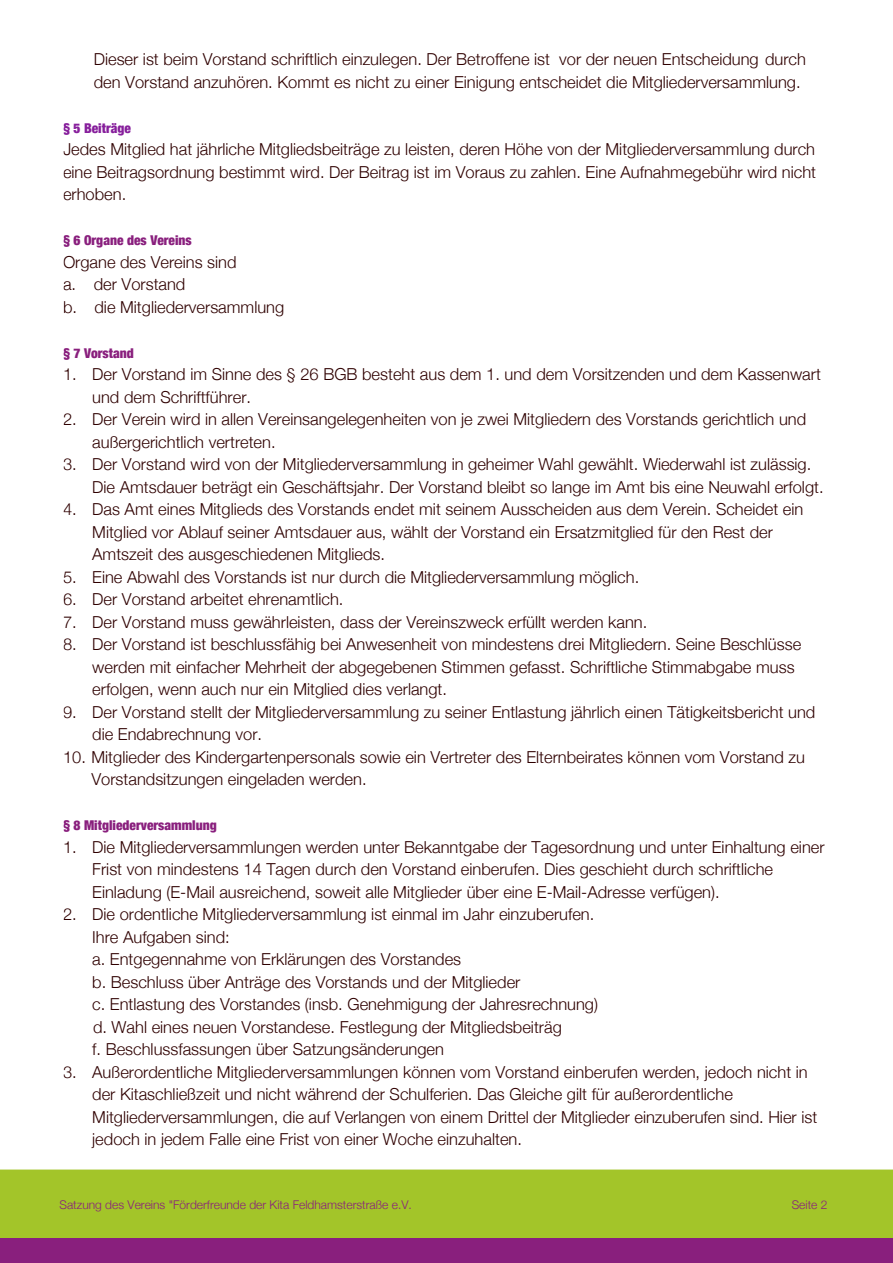
<style>
.page{position:relative;width:893px;height:1263px;background:#fff}
.page>*{position:absolute;margin:0;border:0;box-sizing:border-box;transform-origin:0 0}
.t1{font:300 16.5px/22.5px "Helvetica Neue";color:#2f0000}
.t2{font:900 condensed 13.5px "Helvetica Neue";color:#891f7d}
.t3{font:900 condensed 13.5px "Helvetica Neue";color:#871f9c}
.t4{font:300 12px "Helvetica Neue";color:#891f7d}
</style>
<div class="page">
<div style="left:0;top:1170px;width:892px;height:68px;background:#a3c529"></div>
<div style="left:0;top:1169px;width:893px;height:70px;border:2px solid #a3c529"></div>
<div style="left:0;top:1238px;width:893px;height:25px;background:#891f7d"></div>
<p class="t1" style="left:94px;top:48px;width:714px">Dieser ist beim Vorstand schriftlich einzulegen. Der Betroffene ist vor der neuen Entscheidung durch den Vorstand anzuhören. Kommt es nicht zu einer Einigung entscheidet die Mitgliederversammlung.</p>
<p class="t3" style="left:63px;top:119px;width:70px">§ 5 Beiträge</p>
<p class="t1" style="left:63px;top:138px;width:755px;text-align:justify">Jedes Mitglied hat jährliche Mitgliedsbeiträge zu leisten, deren Höhe von der Mitgliederversammlung durch eine Beitragsordnung bestimmt wird. Der Beitrag ist im Voraus zu zahlen. Eine Aufnahmegebühr wird nicht erhoben.</p>
<p class="t2" style="left:63px;top:232px;width:130px">§ 6 Organe des Vereins</p>
<p class="t1" style="left:63px;top:250px;width:223px">Organe des Vereins sind<br>a. der Vorstand<br>b. die Mitgliederversammlung</p>
<p class="t2" style="left:63px;top:344px;width:72px">§ 7 Vorstand</p>
<p class="t1" style="left:92px;top:363px;width:730px;text-indent:-29px">1. Der Vorstand im Sinne des § 26 BGB besteht aus dem 1. und dem Vorsitzenden und dem Kassenwart und dem Schriftführer.</p>
<p class="t1" style="left:92px;top:408px;width:715px;text-indent:-29px">2. Der Verein wird in allen Vereinsangelegenheiten von je zwei Mitgliedern des Vorstands gerichtlich und außergerichtlich vertreten.</p>
<p class="t1" style="left:92px;top:453px;width:733px;text-indent:-29px">3. Der Vorstand wird von der Mitgliederversammlung in geheimer Wahl gewählt. Wiederwahl ist zulässig.<br>Die Amtsdauer beträgt ein Geschäftsjahr. Der Vorstand bleibt so lange im Amt bis eine Neuwahl erfolgt.</p>
<p class="t1" style="left:92px;top:498px;width:713px;text-indent:-29px">4. Das Amt eines Mitglieds des Vorstands endet mit seinem Ausscheiden aus dem Verein. Scheidet ein<br>Mitglied vor Ablauf seiner Amtsdauer aus, wählt der Vorstand ein Ersatzmitglied für den Rest der<br>Amtszeit des ausgeschiedenen Mitglieds.</p>
<p class="t1" style="left:63px;top:565px;width:578px">5. Eine Abwahl des Vorstands ist nur durch die Mitgliederversammlung möglich.</p>
<p class="t1" style="left:63px;top:588px;width:282px">6. Der Vorstand arbeitet ehrenamtlich.</p>
<p class="t1" style="left:63px;top:610px;width:586px">7. Der Vorstand muss gewährleisten, dass der Vereinszweck erfüllt werden kann.</p>
<p class="t1" style="left:92px;top:633px;width:710px;text-indent:-29px">8. Der Vorstand ist beschlussfähig bei Anwesenheit von mindestens drei Mitgliedern. Seine Beschlüsse werden mit einfacher Mehrheit der abgegebenen Stimmen gefasst. Schriftliche Stimmabgabe muss erfolgen, wenn auch nur ein Mitglied dies verlangt.</p>
<p class="t1" style="left:92px;top:700px;width:725px;text-indent:-29px">9. Der Vorstand stellt der Mitgliederversammlung zu seiner Entlastung jährlich einen Tätigkeitsbericht und die Endabrechnung vor.</p>
<p class="t1" style="left:91px;top:745px;width:715px;text-indent:-28px">10. Mitglieder des Kindergartenpersonals sowie ein Vertreter des Elternbeirates können vom Vorstand zu<br>Vorstandsitzungen eingeladen werden.</p>
<p class="t2" style="left:63px;top:817px;width:155px">§ 8 Mitgliederversammlung</p>
<p class="t1" style="left:92px;top:835px;width:734px;text-indent:-29px">1. Die Mitgliederversammlungen werden unter Bekanntgabe der Tagesordnung und unter Einhaltung einer<br>Frist von mindestens 14 Tagen durch den Vorstand einberufen. Dies geschieht durch schriftliche<br>Einladung (E-Mail ausreichend, soweit alle Mitglieder über eine E-Mail-Adresse verfügen).</p>
<p class="t1" style="left:92px;top:903px;width:507px;text-indent:-29px">2. Die ordentliche Mitgliederversammlung ist einmal im Jahr einzuberufen.<br>Ihre Aufgaben sind:<br>a. Entgegennahme von Erklärungen des Vorstandes<br>b. Beschluss über Anträge des Vorstands und der Mitglieder<br>c. Entlastung des Vorstandes (insb. Genehmigung der Jahresrechnung) d. Wahl eines neuen Vorstandese. Festlegung der Mitgliedsbeiträg<br>f. Beschlussfassungen über Satzungsänderungen</p>
<p class="t1" style="left:92px;top:1060px;width:726px;text-indent:-29px">3. Außerordentliche Mitgliederversammlungen können vom Vorstand einberufen werden, jedoch nicht in der Kitaschließzeit und nicht während der Schulferien. Das Gleiche gilt für außerordentliche Mitgliederversammlungen, die auf Verlangen von einem Drittel der Mitglieder einzuberufen sind. Hier ist jedoch in jedem Falle eine Frist von einer Woche einzuhalten.</p>
<p class="t4" style="left:60px;top:1197px;width:354px">Satzung des Vereins "Förderfreunde der Kita Feldhamsterstraße e.V.</p>
<p class="t4" style="left:792px;top:1197px;width:37px">Seite 2</p>
</div>
